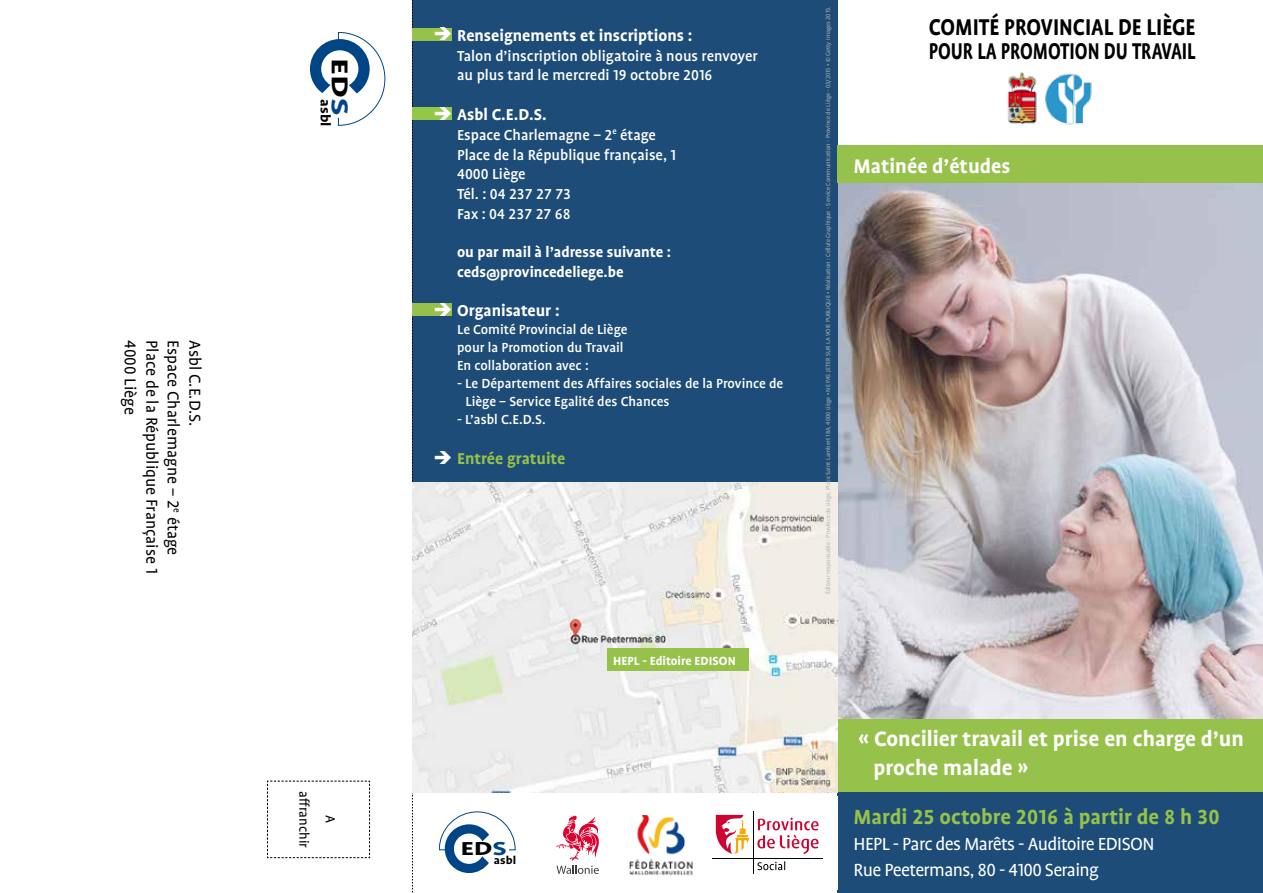
<style>
.page{position:relative;width:1263px;height:893px;background:#fff}
.page>*{position:absolute;margin:0;border:0;box-sizing:border-box;transform-origin:0 0}
.t1{font:700 26.25px "Profile OT";color:#000;scale:1.44 1}
.t2{font:700 26.1px/24px "Profile OT";color:#000;scale:.87 1}
.t3{font:700 23.85px/28.7px "Profile OT";color:#fff}
.t4{font:700 23.4px "Profile OT";color:#96c14a}
.t5{font:700 22.5px "Profile OT";color:#fff}
.t6{font:700 21.45px "Profile OT";color:#000;scale:1.44 1}
.t7{font:20.1px/26.4px "Profile OT";letter-spacing:-.03em;color:#fff}
.t8{font:18px "Profile OT";color:#000}
.t9{font:700 18px "Profile OT";color:#fff}
.t10{font:700 18px "Profile OT";color:#96c14a}
.t11{font:500 16.5px/19.8px "Profile OT";color:#fff}
.t12{font:700 16.5px/19.8px "Profile OT";color:#fff}
.t13{font:500 15px/18px "Profile OT";color:#fff}
.t14{font:15px/26.5px "Profile OT";color:#000;text-align:center}
.t15{font:700 15px "Profile OT";color:#000;scale:1.13 1}
.t16{font:700 13.5px "Profile OT";color:#fff}
.t17{font:700 12.3px "Profile OT";color:#000;scale:1.13 1}
.t18{font:6.75px "Profile OT";color:#b1b3b4}
.s1{color:#004687}
.s2{color:#fff}
</style>
<div class="page">
<img style="left:838px;top:183px;width:425px;height:537px">
<div style="left:838px;top:792px;width:425px;height:101px;background:#1c4c77"></div>
<div style="left:412px;top:0;width:426px;height:482px;background:#1c4c77"></div>
<svg style="left:412px;top:0;width:1px;height:893px"></svg>
<div style="left:838px;top:146px;width:425px;height:37px;background:#96c14a"></div>
<div style="left:838px;top:720px;width:425px;height:72px;background:#96c14a"></div>
<img style="left:412px;top:482px;width:426px;height:310px">
<svg style="left:310px;top:32px;width:75px;height:94px"></svg>
<img style="left:899px;top:72px;width:302px;height:74px">
<div style="left:412px;top:303px;width:39px;height:13px;background:#96c14a"></div>
<div style="left:412px;top:108px;width:39px;height:12px;background:#93c846"></div>
<div style="left:412px;top:28px;width:39px;height:12px;background:#96c14a"></div>
<svg style="left:716px;top:815px;width:33px;height:39px"></svg>
<svg style="left:757px;top:818px;width:62px;height:36px"></svg>
<svg style="left:757px;top:861px;width:28px;height:9px"></svg>
<hr style="left:753px;top:811px;width:1px;height:63px;background:#000">
<hr style="left:712px;top:858px;width:110px;height:1px;background:#000">
<svg style="left:439px;top:812px;width:77px;height:61px"></svg>
<svg style="left:267px;top:780px;width:103px;height:78px"></svg>
<div style="left:607px;top:648px;width:141px;height:23px;background:#96c14a"></div>
<img style="left:629px;top:815px;width:64px;height:61px">
<svg style="left:556px;top:815px;width:43px;height:59px"></svg>
<h3 class="t8" style="left:184px;top:340px;width:217px;rotate:90deg">Espace Charlemagne – 2<sup>e</sup> étage</h3>
<h3 class="t8" style="left:205px;top:340px;width:88px;rotate:90deg">Asbl C.E.D.S.</h3>
<h3 class="t8" style="left:140px;top:340px;width:76px;rotate:90deg">4000 Liège</h3>
<h3 class="t8" style="left:162px;top:340px;width:235px;rotate:90deg">Place de la République Française 1</h3>
<h1 class="t1" style="left:354px;top:58px;width:41px;rotate:90deg">ED<span class="s1">S</span></h1>
<h3 class="t15" style="left:334px;top:99px;width:26px;rotate:90deg">asbl</h3>
<h3 class="t14" style="left:343px;top:791px;width:59px;rotate:90deg">A affranchir</h3>
<h3 class="t9" style="left:433px;top:25px;width:261px">➔ Renseignements et inscriptions :</h3>
<h3 class="t11" style="left:457px;top:46px;width:302px">Talon d’inscription obligatoire à nous renvoyer au plus tard le mercredi 19 octobre 2016</h3>
<h3 class="t9" style="left:433px;top:104px;width:115px">➔ Asbl C.E.D.S.</h3>
<h3 class="t11" style="left:457px;top:125px;width:220px">Espace Charlemagne – 2<sup>e</sup> étage<br>Place de la République française, 1<br>4000 Liège<br>Tél. : 04 237 27 73<br>Fax : 04 237 27 68</h3>
<h3 class="t12" style="left:457px;top:242px;width:215px">ou par mail à l’adresse suivante : ceds@provincedeliege.be</h3>
<h3 class="t9" style="left:433px;top:300px;width:128px">➔ Organisateur :</h3>
<h3 class="t13" style="left:457px;top:321px;width:172px">Le Comité Provincial de Liège pour la Promotion du Travail<br>En collaboration avec :</h3>
<h3 class="t13" style="left:466px;top:375px;width:319px;text-indent:-9px">- Le Département des Affaires sociales de la Province de<br>Liège – Service Egalité des Chances</h3>
<h3 class="t13" style="left:457px;top:411px;width:90px">- L’asbl C.E.D.S.</h3>
<h3 class="t10" style="left:433px;top:448px;width:133px"><span class="s2">➔</span> Entrée gratuite</h3>
<h3 class="t6" style="left:460px;top:837px;width:34px">ED<span class="s1">S</span></h3>
<h3 class="t17" style="left:494px;top:854px;width:21px">asbl</h3>
<h3 class="t16" style="left:613px;top:653px;width:124px">HEPL - Editoire EDISON</h3>
<p class="t18" style="left:824px;top:594px;width:589px;rotate:-90deg">Éditeur responsable : Province de Liège, Place Saint Lambert 18A, 4000 Liège • NE PAS JETER SUR LA VOIE PUBLIQUE • Réalisation : Cellule Graphique - Service Communication - Province de Liège - 03/2015 • © Getty Images 2015.</p>
<h2 class="t2" style="left:929px;top:16px;width:308px">COMITÉ PROVINCIAL DE LIÈGE<br>POUR LA PROMOTION DU TRAVAIL</h2>
<h3 class="t5" style="left:854px;top:154px;width:158px">Matinée d’études</h3>
<h3 class="t3" style="left:874px;top:725px;width:372px;text-indent:-15px">« Concilier travail et prise en charge d’un proche malade »</h3>
<h3 class="t4" style="left:854px;top:803px;width:367px">Mardi 25 octobre 2016 à partir de 8 h 30</h3>
<h3 class="t7" style="left:854px;top:831px;width:302px">HEPL - Parc des Marêts - Auditoire EDISON<br>Rue Peetermans, 80 - 4100 Seraing</h3>
</div>
